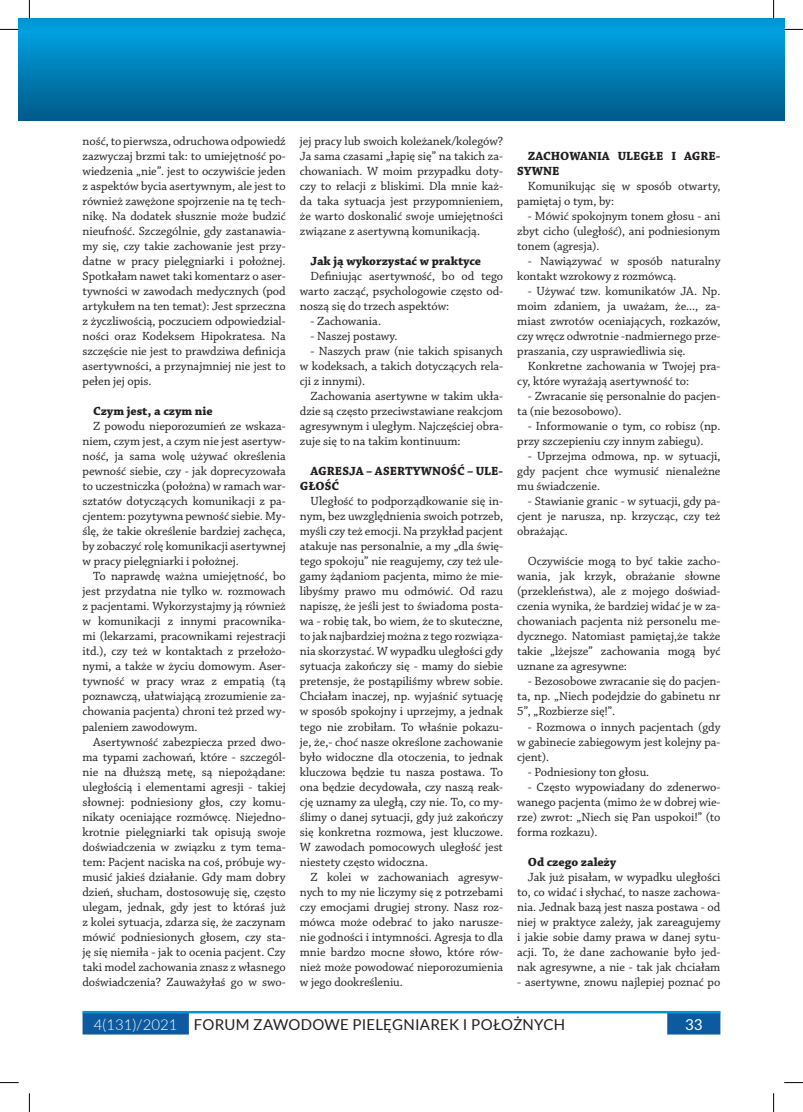
<style>
.page{position:relative;width:803px;height:1112px;background:#fff}
.page>*{position:absolute;margin:0;border:0;box-sizing:border-box;transform-origin:0 0}
.t1{font:15px "Lato";letter-spacing:.015em;color:#231f20}
.t2{font:15px "Lato";color:#fff}
.t3{font:12.5px/15px "Chaparral Pro";letter-spacing:-.005em;color:#231f20;text-align:justify}
.t4{font:700 12.5px/15px "Chaparral Pro";letter-spacing:-.005em;color:#231f20}
.s1{font-weight:300;color:#fff}
</style>
<div class="page">
<svg style="left:19px;top:19px;width:10px;height:101px"></svg>
<svg style="left:83px;top:1013px;width:637px;height:21px"></svg>
<hr style="left:83px;top:1010px;width:637px;height:3px;background:#0095d9">
<div style="left:29px;top:19px;width:755px;height:101px;background:linear-gradient(to bottom,#00a5e6,#005b8b)"></div>
<svg style="left:0;top:29px;width:19px;height:1px"></svg>
<svg style="left:784px;top:29px;width:19px;height:1px"></svg>
<svg style="left:0;top:1082px;width:19px;height:1px"></svg>
<svg style="left:784px;top:1082px;width:19px;height:1px"></svg>
<svg style="left:29px;top:0;width:1px;height:19px"></svg>
<svg style="left:29px;top:1093px;width:1px;height:18px"></svg>
<svg style="left:773px;top:0;width:1px;height:19px"></svg>
<svg style="left:773px;top:1093px;width:1px;height:18px"></svg>
<p class="t3" style="left:83px;top:134px;width:205px">ność, to pierwsza, odruchowa odpowiedź zazwyczaj brzmi tak: to umiejętność po&shy;wiedzenia „nie”. jest to oczywiście jeden z aspektów bycia asertywnym, ale jest to również zawężone spojrzenie na tę tech&shy;nikę. Na dodatek słusznie może budzić nieufność. Szczególnie, gdy zastanawia&shy;my się, czy takie zachowanie jest przy&shy;datne w pracy pielęgniarki i położnej.<br>Spotkałam nawet taki komentarz o aser&shy;tywności w zawodach medycznych (pod artykułem na ten temat): Jest sprzeczna z życzliwością, poczuciem odpowiedzial&shy;ności oraz Kodeksem Hipokratesa. Na szczęście nie jest to prawdziwa definicja asertywności, a przynajmniej nie jest to pełen jej opis.</p>
<p class="t4" style="left:93px;top:404px;width:121px">Czym jest, a czym nie</p>
<p class="t3" style="left:83px;top:419px;width:205px;text-indent:11px">Z powodu nieporozumień ze wskaza&shy;niem, czym jest, a czym nie jest asertyw&shy;ność, ja sama wolę używać określenia pewność siebie, czy - jak doprecyzowała to uczestniczka (położna) w ramach war&shy;sztatów dotyczących komunikacji z pa&shy;cjentem: pozytywna pewność siebie. My&shy;ślę, że takie określenie bardziej zachęca, by zobaczyć rolę komunikacji asertywnej w pracy pielęgniarki i położnej.</p>
<p class="t3" style="left:83px;top:569px;width:205px;text-indent:11px">To naprawdę ważna umiejętność, bo jest przydatna nie tylko w. rozmowach z pacjentami. Wykorzystajmy ją również w komunikacji z innymi pracownika&shy;mi (lekarzami, pracownikami rejestracji itd.), czy też w kontaktach z przełożo&shy;nymi, a także w życiu domowym. Aser&shy;tywność w pracy wraz z empatią (tą poznawczą, ułatwiającą zrozumienie za&shy;chowania pacjenta) chroni też przed wy&shy;paleniem zawodowym.</p>
<p class="t3" style="left:83px;top:734px;width:205px;text-indent:11px">Asertywność zabezpiecza przed dwo&shy;ma typami zachowań, które - szczegól&shy;nie na dłuższą metę, są niepożądane: uległością i elementami agresji - takiej słownej: podniesiony głos, czy komu&shy;nikaty oceniające rozmówcę. Niejedno&shy;krotnie pielęgniarki tak opisują swoje doświadczenia w związku z tym tema&shy;tem: Pacjent naciska na coś, próbuje wy&shy;musić jakieś działanie. Gdy mam dobry dzień, słucham, dostosowuję się, często ulegam, jednak, gdy jest to któraś już z kolei sytuacja, zdarza się, że zaczynam mówić podniesionych głosem, czy sta&shy;ję się niemiła - jak to ocenia pacjent. Czy taki model zachowania znasz z własnego doświadczenia? Zauważyłaś go w swo-</p>
<p class="t3" style="left:300px;top:134px;width:205px">jej pracy lub swoich koleżanek/kolegów?<br>Ja sama czasami „łapię się” na takich za&shy;chowaniach. W moim przypadku doty&shy;czy to relacji z bliskimi. Dla mnie każ&shy;da taka sytuacja jest przypomnieniem, że warto doskonalić swoje umiejętności związane z asertywną komunikacją.</p>
<p class="t4" style="left:310px;top:254px;width:172px">Jak ją wykorzystać w praktyce</p>
<p class="t3" style="left:300px;top:269px;width:205px;text-indent:11px">Definiując asertywność, bo od tego warto zacząć, psychologowie często od&shy;noszą się do trzech aspektów:</p>
<p class="t3" style="left:310px;top:314px;width:72px">- Zachowania.</p>
<p class="t3" style="left:310px;top:329px;width:89px">- Naszej postawy.</p>
<p class="t3" style="left:300px;top:344px;width:205px;text-indent:11px">- Naszych praw (nie takich spisanych w kodeksach, a takich dotyczących rela&shy;cji z innymi).</p>
<p class="t3" style="left:300px;top:389px;width:205px;text-indent:11px">Zachowania asertywne w takim ukła&shy;dzie są często przeciwstawiane reakcjom agresywnym i uległym. Najczęściej obra&shy;zuje się to na takim kontinuum:</p>
<p class="t4" style="left:300px;top:464px;width:205px;text-indent:11px">AGRESJA – ASERTYWNOŚĆ – ULE-<br>GŁOŚĆ</p>
<p class="t3" style="left:300px;top:494px;width:205px;text-indent:11px">Uległość to podporządkowanie się in&shy;nym, bez uwzględnienia swoich potrzeb, myśli czy też emocji. Na przykład pacjent atakuje nas personalnie, a my „dla świę&shy;tego spokoju” nie reagujemy, czy też ule&shy;gamy żądaniom pacjenta, mimo że mie&shy;libyśmy prawo mu odmówić. Od razu napiszę, że jeśli jest to świadoma posta&shy;wa - robię tak, bo wiem, że to skuteczne, to jak najbardziej można z tego rozwiąza&shy;nia skorzystać. W wypadku uległości gdy sytuacja zakończy się - mamy do siebie pretensje, że postąpiliśmy wbrew sobie.<br>Chciałam inaczej, np. wyjaśnić sytuację w sposób spokojny i uprzejmy, a jednak tego nie zrobiłam. To właśnie pokazu&shy;je, że,- choć nasze określone zachowanie było widoczne dla otoczenia, to jednak kluczowa będzie tu nasza postawa. To ona będzie decydowała, czy naszą reak&shy;cję uznamy za uległą, czy nie. To, co my&shy;ślimy o danej sytuacji, gdy już zakończy się konkretna rozmowa, jest kluczowe.<br>W zawodach pomocowych uległość jest niestety często widoczna.</p>
<p class="t3" style="left:300px;top:869px;width:205px;text-indent:11px">Z kolei w zachowaniach agresyw&shy;nych to my nie liczymy się z potrzebami czy emocjami drugiej strony. Nasz roz&shy;mówca może odebrać to jako narusze&shy;nie godności i intymności. Agresja to dla mnie bardzo mocne słowo, które rów&shy;nież może powodować nieporozumienia w jego dookreśleniu.</p>
<p class="t4" style="left:517px;top:149px;width:205px;text-indent:11px">ZACHOWANIA ULEGŁE I AGRE-<br>SYWNE</p>
<p class="t3" style="left:517px;top:179px;width:205px;text-indent:11px">Komunikując się w sposób otwarty, pamiętaj o tym, by:</p>
<p class="t3" style="left:517px;top:209px;width:205px;text-indent:11px">- Mówić spokojnym tonem głosu - ani zbyt cicho (uległość), ani podniesionym tonem (agresja).</p>
<p class="t3" style="left:517px;top:254px;width:205px;text-indent:11px">- Nawiązywać w sposób naturalny kontakt wzrokowy z rozmówcą.</p>
<p class="t3" style="left:517px;top:284px;width:205px;text-indent:11px">- Używać tzw. komunikatów JA. Np. moim zdaniem, ja uważam, że..., za&shy;miast zwrotów oceniających, rozkazów, czy wręcz odwrotnie -nadmiernego prze&shy;praszania, czy usprawiedliwia się.</p>
<p class="t3" style="left:517px;top:359px;width:205px;text-indent:11px">Konkretne zachowania w Twojej pra&shy;cy, które wyrażają asertywność to:</p>
<p class="t3" style="left:517px;top:389px;width:205px;text-indent:11px">- Zwracanie się personalnie do pacjen&shy;ta (nie bezosobowo).</p>
<p class="t3" style="left:517px;top:419px;width:205px;text-indent:11px">- Informowanie o tym, co robisz (np. przy szczepieniu czy innym zabiegu).</p>
<p class="t3" style="left:517px;top:449px;width:205px;text-indent:11px">- Uprzejma odmowa, np. w sytuacji, gdy pacjent chce wymusić nienależne mu świadczenie.</p>
<p class="t3" style="left:517px;top:494px;width:205px;text-indent:11px">- Stawianie granic - w sytuacji, gdy pa&shy;cjent je narusza, np. krzycząc, czy też obrażając.</p>
<p class="t3" style="left:517px;top:554px;width:205px;text-indent:11px">Oczywiście mogą to być takie zacho&shy;wania, jak krzyk, obrażanie słowne (przekleństwa), ale z mojego doświad&shy;czenia wynika, że bardziej widać je w za&shy;chowaniach pacjenta niż personelu me&shy;dycznego. Natomiast pamiętaj,że także takie „lżejsze” zachowania mogą być uznane za agresywne:</p>
<p class="t3" style="left:517px;top:674px;width:205px;text-indent:11px">- Bezosobowe zwracanie się do pacjen&shy;ta, np. „Niech podejdzie do gabinetu nr 5”, „Rozbierze się!”.</p>
<p class="t3" style="left:517px;top:719px;width:205px;text-indent:11px">- Rozmowa o innych pacjentach (gdy w gabinecie zabiegowym jest kolejny pa&shy;cjent).</p>
<p class="t3" style="left:528px;top:764px;width:123px">- Podniesiony ton głosu.</p>
<p class="t3" style="left:517px;top:779px;width:205px;text-indent:11px">- Często wypowiadany do zdenerwo&shy;wanego pacjenta (mimo że w dobrej wie&shy;rze) zwrot: „Niech się Pan uspokoi!” (to forma rozkazu).</p>
<p class="t4" style="left:528px;top:854px;width:90px">Od czego zależy</p>
<p class="t3" style="left:517px;top:869px;width:205px;text-indent:11px">Jak już pisałam, w wypadku uległości to, co widać i słychać, to nasze zachowa&shy;nia. Jednak bazą jest nasza postawa - od niej w praktyce zależy, jak zareagujemy i jakie sobie damy prawa w danej sytu&shy;acji. To, że dane zachowanie było jed&shy;nak agresywne, a nie - tak jak chciałam</p>
<p class="t3" style="left:517px;top:974px;width:205px">- asertywne, znowu najlepiej poznać po</p>
<p class="t1" style="left:94px;top:1015px;width:473px"><span class="s1">4(131)/2021</span> FORUM ZAWODOWE PIELĘGNIAREK I POŁOŻNYCH</p>
<p class="t2" style="left:685px;top:1015px;width:19px">33</p>
</div>
